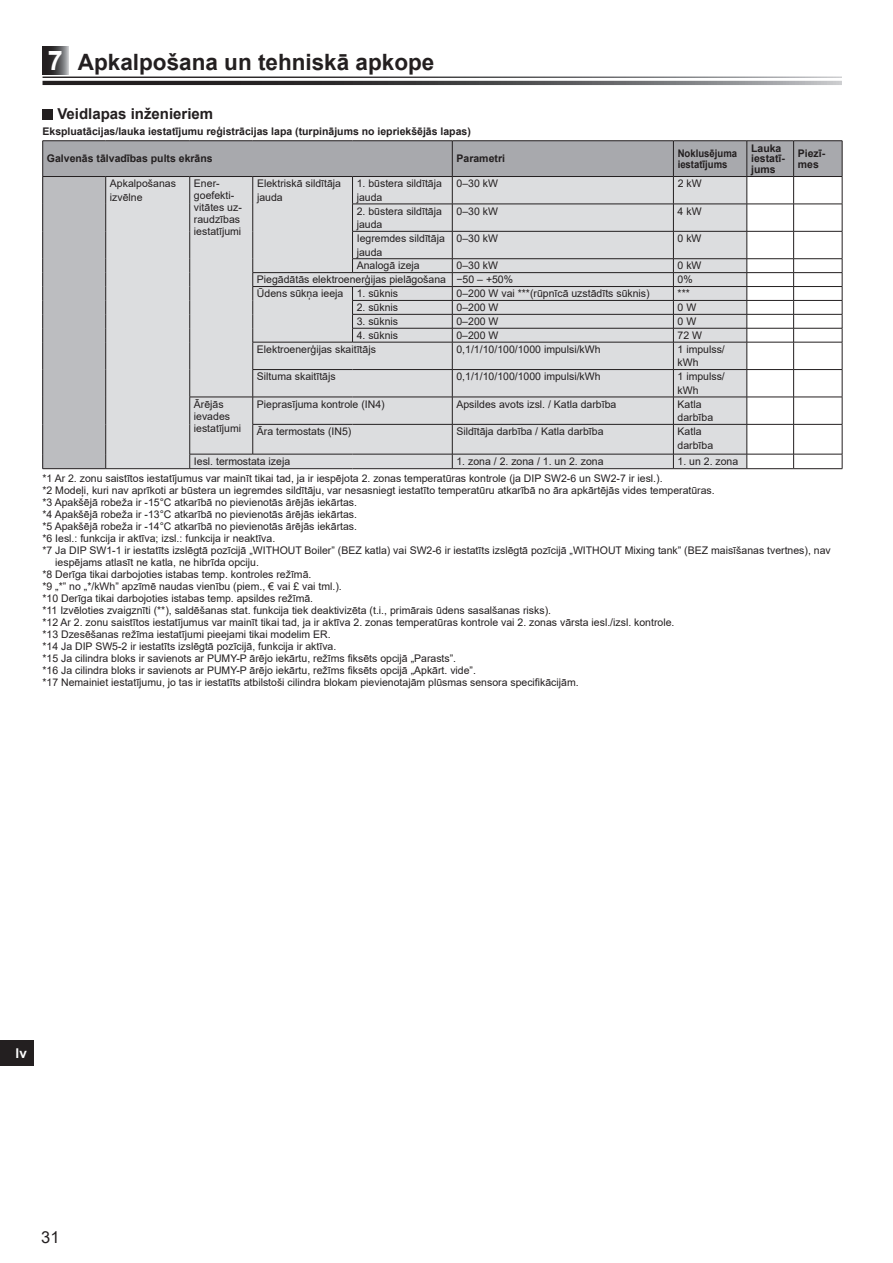
<style>
.page{position:relative;width:893px;height:1263px;background:#fff}
.page>*{position:absolute;margin:0;border:0;box-sizing:border-box;transform-origin:0 0}
.t1{font:700 22.5px "Arial";color:#231f20}
.t2{font:16.5px "Arial";color:#231f20}
.t3{font:700 15px "Arial";color:#231f20}
.t4{font:700 13.5px "Arial";color:#fff}
.t5{font:10.5px/13.5px "Arial";color:#231f20}
.t6{font:700 10.5px/10.5px "Arial";color:#231f20}
.t7{font:700 10.5px/10.5px "Arial";color:#231f20;scale:.91 1}
.s1{font-size:27px;color:#fff}
</style>
<div class="page">
<svg style="left:43px;top:81px;width:799px;height:4px;background:#4f4e50"></svg>
<svg style="left:43px;top:47px;width:25px;height:27px"></svg>
<div style="left:0;top:1040px;width:34px;height:26px;background:#231f20"></div>
<div style="left:43px;top:109px;width:10px;height:10px;background:#231f20"></div>
<div style="left:43px;top:176px;width:63px;height:293px;background:#bcbdc0"></div>
<div style="left:106px;top:424px;width:641px;height:44px;background:#dcdddf"></div>
<hr style="left:43px;top:468px;width:63px;height:1px;background:#231f20">
<hr style="left:106px;top:468px;width:84px;height:1px;background:#231f20">
<hr style="left:43px;top:140px;width:63px;height:1px;background:#231f20">
<hr style="left:106px;top:140px;width:84px;height:1px;background:#231f20">
<hr style="left:190px;top:140px;width:63px;height:1px;background:#231f20">
<hr style="left:253px;top:140px;width:100px;height:1px;background:#231f20">
<hr style="left:353px;top:140px;width:99px;height:1px;background:#231f20">
<hr style="left:452px;top:140px;width:221px;height:1px;background:#231f20">
<hr style="left:673px;top:140px;width:74px;height:1px;background:#231f20">
<hr style="left:747px;top:140px;width:47px;height:1px;background:#231f20">
<hr style="left:794px;top:140px;width:48px;height:1px;background:#231f20">
<hr style="left:105px;top:424px;width:1px;height:30px;background:#231f20">
<hr style="left:189px;top:424px;width:1px;height:30px;background:#231f20">
<hr style="left:253px;top:424px;width:100px;height:1px;background:#231f20">
<hr style="left:252px;top:424px;width:1px;height:30px;background:#231f20">
<hr style="left:353px;top:424px;width:99px;height:1px;background:#231f20">
<hr style="left:452px;top:424px;width:221px;height:1px;background:#231f20">
<hr style="left:452px;top:424px;width:1px;height:30px;background:#231f20">
<hr style="left:673px;top:424px;width:74px;height:1px;background:#231f20">
<hr style="left:673px;top:424px;width:1px;height:30px;background:#231f20">
<hr style="left:747px;top:424px;width:47px;height:1px;background:#231f20">
<hr style="left:747px;top:424px;width:1px;height:30px;background:#231f20">
<hr style="left:794px;top:424px;width:48px;height:1px;background:#231f20">
<hr style="left:793px;top:424px;width:1px;height:30px;background:#231f20">
<svg style="left:105px;top:454px;width:1px;height:14px"></svg>
<hr style="left:190px;top:454px;width:63px;height:1px;background:#231f20">
<svg style="left:189px;top:454px;width:1px;height:14px"></svg>
<hr style="left:253px;top:454px;width:100px;height:1px;background:#231f20">
<hr style="left:353px;top:454px;width:99px;height:1px;background:#231f20">
<hr style="left:452px;top:454px;width:221px;height:1px;background:#231f20">
<svg style="left:452px;top:454px;width:1px;height:14px"></svg>
<hr style="left:673px;top:454px;width:74px;height:1px;background:#231f20">
<svg style="left:673px;top:454px;width:1px;height:14px"></svg>
<hr style="left:747px;top:454px;width:47px;height:1px;background:#231f20">
<svg style="left:747px;top:454px;width:1px;height:14px"></svg>
<hr style="left:794px;top:454px;width:48px;height:1px;background:#231f20">
<svg style="left:793px;top:454px;width:1px;height:14px"></svg>
<hr style="left:190px;top:468px;width:63px;height:1px;background:#231f20">
<hr style="left:253px;top:468px;width:100px;height:1px;background:#231f20">
<hr style="left:353px;top:468px;width:99px;height:1px;background:#231f20">
<hr style="left:452px;top:468px;width:221px;height:1px;background:#231f20">
<hr style="left:673px;top:468px;width:74px;height:1px;background:#231f20">
<hr style="left:747px;top:468px;width:47px;height:1px;background:#231f20">
<hr style="left:794px;top:468px;width:48px;height:1px;background:#231f20">
<hr style="left:42px;top:424px;width:1px;height:30px;background:#231f20">
<svg style="left:42px;top:454px;width:1px;height:14px"></svg>
<svg style="left:42px;top:141px;width:801px;height:283px"></svg>
<hr style="left:842px;top:424px;width:1px;height:30px;background:#231f20">
<svg style="left:842px;top:454px;width:1px;height:14px"></svg>
<h1 class="t1" style="left:48px;top:47px;width:388px"><span class="s1">7</span> Apkalpošana un tehniskā apkope</h1>
<h3 class="t3" style="left:57px;top:103px;width:157px">Veidlapas inženieriem</h3>
<p class="t6" style="left:43px;top:126px;width:430px">Ekspluatācijas/lauka iestatījumu reģistrācijas lapa (turpinājums no iepriekšējās lapas)</p>
<p class="t6" style="left:47px;top:154px;width:167px">Galvenās tālvadības pults ekrāns</p>
<p class="t6" style="left:457px;top:154px;width:50px">Parametri</p>
<p class="t7" style="left:678px;top:148px;width:67px">Noklusējuma iestatījums</p>
<p class="t6" style="left:751px;top:143px;width:35px">Lauka iestatī&shy;jums</p>
<p class="t6" style="left:798px;top:148px;width:29px">Piezī&shy;mes</p>
<p class="t5" style="left:110px;top:177px;width:67px">Apkalpošanas izvēlne</p>
<p class="t5" style="left:194px;top:177px;width:49px;line-height:12px">Ener&shy;goefekti&shy;vitātes uz&shy;raudzības iestatījumi</p>
<p class="t5" style="left:257px;top:177px;width:86px">Elektriskā sildītāja jauda</p>
<p class="t5" style="left:357px;top:177px;width:87px">1. būstera sildītāja jauda</p>
<p class="t5" style="left:457px;top:177px;width:43px">0–30 kW</p>
<p class="t5" style="left:678px;top:177px;width:25px">2 kW</p>
<p class="t5" style="left:357px;top:204px;width:87px">2. būstera sildītāja jauda</p>
<p class="t5" style="left:456px;top:204px;width:43px">0–30 kW</p>
<p class="t5" style="left:678px;top:204px;width:25px">4 kW</p>
<p class="t5" style="left:357px;top:232px;width:90px">Iegremdes sildītāja jauda</p>
<p class="t5" style="left:456px;top:232px;width:43px">0–30 kW</p>
<p class="t5" style="left:678px;top:232px;width:25px">0 kW</p>
<p class="t5" style="left:357px;top:259px;width:65px">Analogā izeja</p>
<p class="t5" style="left:456px;top:259px;width:43px">0–30 kW</p>
<p class="t5" style="left:678px;top:259px;width:25px">0 kW</p>
<p class="t5" style="left:257px;top:273px;width:258px">Piegādātās elektroenerģijas pielāgošana −50 – +50%</p>
<p class="t5" style="left:678px;top:273px;width:17px">0%</p>
<p class="t5" style="left:257px;top:287px;width:88px">Ūdens sūkņa ieeja</p>
<p class="t5" style="left:357px;top:287px;width:43px">1. sūknis</p>
<p class="t5" style="left:456px;top:287px;width:195px">0–200 W vai ***(rūpnīcā uzstādīts sūknis)</p>
<p class="t5" style="left:678px;top:287px;width:14px">***</p>
<p class="t5" style="left:357px;top:301px;width:43px">2. sūknis</p>
<p class="t5" style="left:456px;top:301px;width:44px">0–200 W</p>
<p class="t5" style="left:678px;top:301px;width:20px">0 W</p>
<p class="t5" style="left:357px;top:315px;width:43px">3. sūknis</p>
<p class="t5" style="left:456px;top:315px;width:44px">0–200 W</p>
<p class="t5" style="left:678px;top:315px;width:20px">0 W</p>
<p class="t5" style="left:357px;top:328px;width:43px">4. sūknis</p>
<p class="t5" style="left:456px;top:328px;width:44px">0–200 W</p>
<p class="t5" style="left:678px;top:328px;width:26px">72 W</p>
<p class="t5" style="left:257px;top:342px;width:121px">Elektroenerģijas skaitītājs</p>
<p class="t5" style="left:456px;top:342px;width:146px">0,1/1/10/100/1000 impulsi/kWh</p>
<p class="t5" style="left:678px;top:342px;width:49px">1 impulss/ kWh</p>
<p class="t5" style="left:257px;top:370px;width:80px">Siltuma skaitītājs</p>
<p class="t5" style="left:456px;top:370px;width:146px">0,1/1/10/100/1000 impulsi/kWh</p>
<p class="t5" style="left:678px;top:370px;width:49px">1 impulss/ kWh</p>
<p class="t5" style="left:194px;top:398px;width:49px;line-height:12px">Ārējās ievades iestatījumi</p>
<p class="t5" style="left:257px;top:397px;width:129px">Pieprasījuma kontrole (IN4)</p>
<p class="t5" style="left:456px;top:397px;width:161px">Apsildes avots izsl. / Katla darbība</p>
<p class="t5" style="left:678px;top:397px;width:37px">Katla darbība</p>
<p class="t5" style="left:257px;top:425px;width:96px">Āra termostats (IN5)</p>
<p class="t5" style="left:456px;top:425px;width:149px">Sildītāja darbība / Katla darbība</p>
<p class="t5" style="left:678px;top:425px;width:37px">Katla darbība</p>
<p class="t5" style="left:194px;top:454px;width:98px">Iesl. termostata izeja</p>
<p class="t5" style="left:456px;top:454px;width:149px">1. zona / 2. zona / 1. un 2. zona</p>
<p class="t5" style="left:678px;top:454px;width:62px">1. un 2. zona</p>
<p class="t5" style="left:42px;top:472px;width:622px">*1 Ar 2. zonu saistītos iestatījumus var mainīt tikai tad, ja ir iespējota 2. zonas temperatūras kontrole (ja DIP SW2-6 un SW2-7 ir iesl.).</p>
<p class="t5" style="left:42px;top:484px;width:674px">*2 Modeļi, kuri nav aprīkoti ar būstera un iegremdes sildītāju, var nesasniegt iestatīto temperatūru atkarībā no āra apkārtējās vides temperatūras.</p>
<p class="t5" style="left:42px;top:496px;width:316px">*3 Apakšējā robeža ir -15°C atkarībā no pievienotās ārējās iekārtas.</p>
<p class="t5" style="left:42px;top:508px;width:316px">*4 Apakšējā robeža ir -13°C atkarībā no pievienotās ārējās iekārtas.</p>
<p class="t5" style="left:42px;top:520px;width:316px">*5 Apakšējā robeža ir -14°C atkarībā no pievienotās ārējās iekārtas.</p>
<p class="t5" style="left:42px;top:532px;width:234px">*6 Iesl.: funkcija ir aktīva; izsl.: funkcija ir neaktīva.</p>
<p class="t5" style="left:42px;top:544px;width:790px">*7 Ja DIP SW1-1 ir iestatīts izslēgtā pozīcijā „WITHOUT Boiler” (BEZ katla) vai SW2-6 ir iestatīts izslēgtā pozīcijā „WITHOUT Mixing tank” (BEZ maisīšanas tvertnes), nav</p>
<p class="t5" style="left:55px;top:556px;width:205px">iespējams atlasīt ne katla, ne hibrīda opciju.</p>
<p class="t5" style="left:42px;top:568px;width:271px">*8 Derīga tikai darbojoties istabas temp. kontroles režīmā.</p>
<p class="t5" style="left:42px;top:580px;width:301px">*9 „*” no „*/kWh” apzīmē naudas vienību (piem., € vai £ vai tml.).</p>
<p class="t5" style="left:42px;top:592px;width:272px">*10 Derīga tikai darbojoties istabas temp. apsildes režīmā.</p>
<p class="t5" style="left:42px;top:604px;width:510px">*11 Izvēloties zvaigznīti (**), saldēšanas stat. funkcija tiek deaktivizēta (t.i., primārais ūdens sasalšanas risks).</p>
<p class="t5" style="left:42px;top:616px;width:634px">*12 Ar 2. zonu saistītos iestatījumus var mainīt tikai tad, ja ir aktīva 2. zonas temperatūras kontrole vai 2. zonas vārsta iesl./izsl. kontrole.</p>
<p class="t5" style="left:42px;top:628px;width:290px">*13 Dzesēšanas režīma iestatījumi pieejami tikai modelim ER.</p>
<p class="t5" style="left:42px;top:640px;width:295px">*14 Ja DIP SW5-2 ir iestatīts izslēgtā pozīcijā, funkcija ir aktīva.</p>
<p class="t5" style="left:42px;top:652px;width:415px">*15 Ja cilindra bloks ir savienots ar PUMY-P ārējo iekārtu, režīms fiksēts opcijā „Parasts”.</p>
<p class="t5" style="left:42px;top:664px;width:435px">*16 Ja cilindra bloks ir savienots ar PUMY-P ārējo iekārtu, režīms fiksēts opcijā „Apkārt. vide”.</p>
<p class="t5" style="left:42px;top:676px;width:538px">*17 Nemainiet iestatījumu, jo tas ir iestatīts atbilstoši cilindra blokam pievienotajām plūsmas sensora specifikācijām.</p>
<p class="t4" style="left:16px;top:1044px;width:13px">lv</p>
<h2 class="t2" style="left:41px;top:1226px;width:20px">31</h2>
</div>
